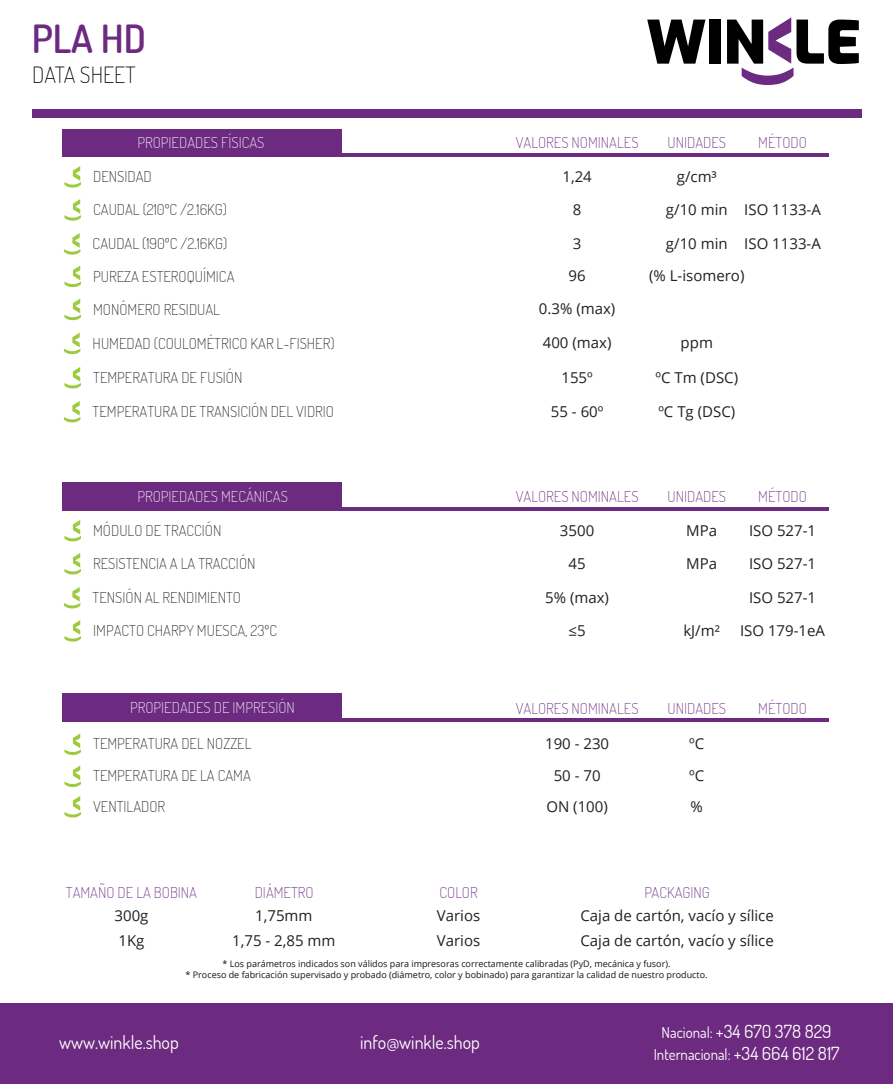
<style>
.page{position:relative;width:893px;height:1084px;background:#fff}
.page>*{position:absolute;margin:0;border:0;box-sizing:border-box;transform-origin:0 0}
.t1{font:600 38.85px "Dosis";color:#6c2a80}
.t2{font:200 22.35px "Dosis";color:#000001}
.t3{font:18px "Dosis";color:#fff}
.t4{font:200 15px "Dosis";color:#231f20}
.t5{font:15px/32.1px "Open Sans";color:#231f20}
.t6{font:200 15px "Dosis";color:#6c2a80}
.t7{font:200 15px "Dosis";color:#fff}
.t8{font:15px "Dosis";color:#fff}
.t9{font:9px/10.8px "Open Sans";color:#111416;text-align:center}
.s1{font-size:15px}
.s2{font-size:18px}
</style>
<div class="page">
<div style="left:32px;top:109px;width:829px;height:9px;background:#6c2a80"></div>
<svg style="left:647px;top:20px;width:58px;height:44px"></svg>
<div style="left:709px;top:20px;width:11px;height:44px;background:#000001"></div>
<svg style="left:727px;top:17px;width:132px;height:68px"></svg>
<div style="left:63px;top:129px;width:279px;height:27px;background:#6c2a80"></div>
<svg style="left:64px;top:166px;width:17px;height:22px"></svg>
<hr style="left:63px;top:153px;width:766px;height:3px;background:#6c2a80">
<svg style="left:64px;top:199px;width:17px;height:22px"></svg>
<svg style="left:64px;top:233px;width:16px;height:22px"></svg>
<svg style="left:64px;top:266px;width:17px;height:21px"></svg>
<svg style="left:64px;top:299px;width:17px;height:21px"></svg>
<svg style="left:64px;top:333px;width:16px;height:21px"></svg>
<svg style="left:64px;top:367px;width:17px;height:21px"></svg>
<svg style="left:64px;top:401px;width:16px;height:21px"></svg>
<div style="left:63px;top:482px;width:279px;height:28px;background:#6c2a80"></div>
<svg style="left:64px;top:520px;width:17px;height:21px"></svg>
<hr style="left:63px;top:507px;width:766px;height:3px;background:#6c2a80">
<svg style="left:64px;top:553px;width:17px;height:21px"></svg>
<svg style="left:64px;top:587px;width:16px;height:21px"></svg>
<svg style="left:64px;top:620px;width:17px;height:22px"></svg>
<div style="left:63px;top:693px;width:279px;height:28px;background:#6c2a80"></div>
<svg style="left:64px;top:733px;width:17px;height:22px"></svg>
<hr style="left:63px;top:718px;width:766px;height:3px;background:#6c2a80">
<svg style="left:64px;top:765px;width:17px;height:22px"></svg>
<svg style="left:64px;top:796px;width:17px;height:21px"></svg>
<div style="left:0;top:1003px;width:893px;height:81px;background:#6c2a80"></div>
<h1 class="t1" style="left:32px;top:12px;width:116px">PLA HD</h1>
<h2 class="t2" style="left:32px;top:60px;width:105px">DATA SHEET</h2>
<p class="t7" style="left:137px;top:132px;width:128px">PROPIEDADES FÍSICAS</p>
<p class="t6" style="left:516px;top:132px;width:124px">VALORES NOMINALES</p>
<p class="t6" style="left:667px;top:132px;width:60px">UNIDADES</p>
<p class="t4" style="left:93px;top:166px;width:60px">DENSIDAD</p>
<p class="t5" style="left:562px;top:160px;width:31px">1,24</p>
<p class="t4" style="left:93px;top:199px;width:135px">CAUDAL (210ºC /2.16KG)</p>
<p class="t5" style="left:573px;top:193px;width:10px">8</p>
<p class="t5" style="left:677px;top:160px;width:42px">g/cm³</p>
<p class="t5" style="left:666px;top:193px;width:63px">g/10 min</p>
<p class="t6" style="left:758px;top:132px;width:50px">MÉTODO</p>
<p class="t5" style="left:744px;top:193px;width:78px">ISO 1133-A</p>
<p class="t4" style="left:93px;top:233px;width:136px">CAUDAL (190ºC /2.16KG)</p>
<p class="t5" style="left:573px;top:227px;width:10px">3</p>
<p class="t5" style="left:744px;top:227px;width:78px">ISO 1133-A</p>
<p class="t5" style="left:666px;top:227px;width:63px">g/10 min</p>
<p class="t4" style="left:93px;top:266px;width:143px">PUREZA ESTEROQUÍMICA</p>
<p class="t5" style="left:569px;top:259px;width:19px">96</p>
<p class="t4" style="left:93px;top:299px;width:128px">MONÓMERO RESIDUAL</p>
<p class="t5" style="left:539px;top:292px;width:78px">0.3% (max)</p>
<p class="t4" style="left:93px;top:333px;width:243px">HUMEDAD (COULOMÉTRICO KAR L-FISHER)</p>
<p class="t5" style="left:543px;top:326px;width:70px">400 (max)</p>
<p class="t4" style="left:93px;top:367px;width:151px">TEMPERATURA DE FUSIÓN</p>
<p class="t5" style="left:561px;top:361px;width:33px">155º</p>
<p class="t4" style="left:93px;top:401px;width:243px">TEMPERATURA DE TRANSICIÓN DEL VIDRIO</p>
<p class="t5" style="left:551px;top:395px;width:54px">55 - 60º</p>
<p class="t5" style="left:649px;top:259px;width:97px">(% L-isomero)</p>
<p class="t5" style="left:681px;top:326px;width:34px">ppm</p>
<p class="t5" style="left:655px;top:361px;width:84px">ºC Tm (DSC)</p>
<p class="t5" style="left:658px;top:395px;width:78px">ºC Tg (DSC)</p>
<p class="t7" style="left:137px;top:486px;width:152px">PROPIEDADES MECÁNICAS</p>
<p class="t6" style="left:516px;top:486px;width:124px">VALORES NOMINALES</p>
<p class="t6" style="left:667px;top:486px;width:60px">UNIDADES</p>
<p class="t4" style="left:93px;top:520px;width:130px">MÓDULO DE TRACCIÓN</p>
<p class="t5" style="left:560px;top:514px;width:36px">3500</p>
<p class="t5" style="left:686px;top:514px;width:32px">MPa</p>
<p class="t4" style="left:93px;top:553px;width:164px">RESISTENCIA A LA TRACCIÓN</p>
<p class="t5" style="left:569px;top:547px;width:19px">45</p>
<p class="t5" style="left:686px;top:547px;width:32px">MPa</p>
<p class="t6" style="left:758px;top:486px;width:50px">MÉTODO</p>
<p class="t5" style="left:749px;top:514px;width:69px">ISO 527-1</p>
<p class="t5" style="left:749px;top:547px;width:69px">ISO 527-1</p>
<p class="t4" style="left:93px;top:587px;width:150px">TENSIÓN AL RENDIMIENTO</p>
<p class="t5" style="left:545px;top:581px;width:65px">5% (max)</p>
<p class="t5" style="left:749px;top:581px;width:69px">ISO 527-1</p>
<p class="t4" style="left:93px;top:620px;width:185px">IMPACTO CHARPY MUESCA, 23ºC</p>
<p class="t5" style="left:569px;top:614px;width:19px">≤5</p>
<p class="t5" style="left:683px;top:614px;width:38px">kJ/m²</p>
<p class="t5" style="left:740px;top:614px;width:87px">ISO 179-1eA</p>
<p class="t7" style="left:130px;top:697px;width:166px">PROPIEDADES DE IMPRESIÓN</p>
<p class="t6" style="left:516px;top:698px;width:124px">VALORES NOMINALES</p>
<p class="t4" style="left:93px;top:733px;width:160px">TEMPERATURA DEL NOZZEL</p>
<p class="t5" style="left:545px;top:727px;width:66px;text-align:center">190 - 230<br>50 - 70</p>
<p class="t4" style="left:93px;top:766px;width:159px">TEMPERATURA DE LA CAMA</p>
<p class="t6" style="left:667px;top:698px;width:60px">UNIDADES</p>
<p class="t5" style="left:689px;top:727px;width:17px">ºC ºC</p>
<p class="t4" style="left:93px;top:796px;width:74px">VENTILADOR</p>
<p class="t5" style="left:546px;top:790px;width:63px">ON (100)</p>
<p class="t5" style="left:691px;top:790px;width:14px">%</p>
<p class="t6" style="left:758px;top:698px;width:50px">MÉTODO</p>
<p class="t6" style="left:66px;top:882px;width:133px">TAMAÑO DE LA BOBINA</p>
<p class="t6" style="left:255px;top:882px;width:60px">DIÁMETRO</p>
<p class="t6" style="left:439px;top:882px;width:40px">COLOR</p>
<p class="t6" style="left:644px;top:882px;width:67px">PACKAGING</p>
<p class="t5" style="left:580px;top:902px;width:195px;line-height:25.5px">Caja de cartón, vacío y sílice<br>Caja de cartón, vacío y sílice</p>
<p class="t9" style="left:186px;top:958px;width:523px">* Los parámetros indicados son válidos para impresoras correctamente calibradas (PyD, mecánica y fusor).<br>* Proceso de fabricación supervisado y probado (diámetro, color y bobinado) para garantizar la calidad de nuestro producto.</p>
<p class="t5" style="left:437px;top:902px;width:45px;line-height:25.5px">Varios<br>Varios</p>
<p class="t5" style="left:115px;top:899px;width:35px">300g</p>
<p class="t5" style="left:255px;top:899px;width:59px">1,75mm</p>
<p class="t5" style="left:118px;top:924px;width:28px">1Kg</p>
<p class="t5" style="left:232px;top:924px;width:105px">1,75 - 2,85 mm</p>
<p class="t3" style="left:59px;top:1030px;width:121px">www.winkle.shop</p>
<p class="t3" style="left:360px;top:1030px;width:121px">info@winkle.shop</p>
<p class="t3" style="left:662px;top:1019px;width:171px"><span class="s1">Nacional:</span> +34 670 378 829</p>
<p class="t8" style="left:654px;top:1044px;width:187px">Internacional: <span class="s2">+34 664 612 817</span></p>
</div>
